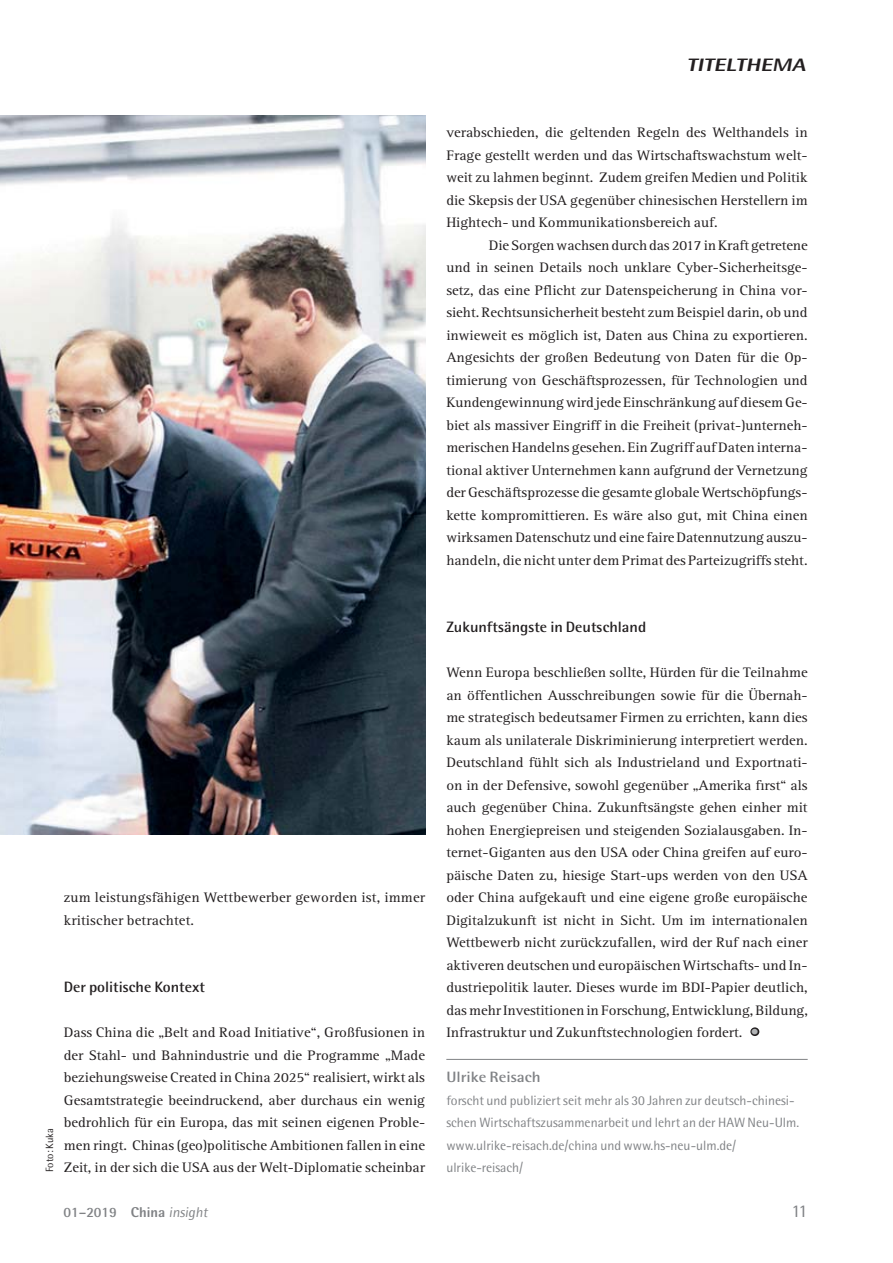
<style>
.page{position:relative;width:893px;height:1263px;background:#fff}
.page>*{position:absolute;margin:0;border:0;box-sizing:border-box;transform-origin:0 0}
.t1{font:italic 800 18px "Rotis Semi Sans";color:#231f20;scale:1.25 1}
.t2{font:18px "Rotis Semi Sans";color:#808285}
.t3{font:700 15px "Rotis Semi Sans";color:#231f20;scale:1.05 1}
.t4{font:700 15px "Rotis Semi Sans";color:#808285;scale:1.1 1}
.t5{font:14.25px/22.5px "Rotis Serif";color:#231f20;text-align:justify;scale:1.05 1}
.t6{font:700 14.25px "Rotis Semi Sans";letter-spacing:-.01em;color:#808285}
.t7{font:13.5px/22.5px "Rotis Semi Sans";color:#808285}
.t8{font:10.5px "Rotis Semi Sans";color:#231f20}
.s1{font-family:"European Pi Three";color:#b2b4b6}
.s2{font-weight:800}
.s3{font-weight:400}
</style>
<div class="page">
<hr style="left:446px;top:1059px;width:362px;height:1px;background:#808285">
<div style="left:750px;top:1027px;width:9px;height:9px;border:3px solid #231f20;border-radius:50%"></div>
<img style="left:0;top:115px;width:425px;height:720px">
<p class="t1" style="left:687px;top:59px;width:97px">TITELTHEMA</p>
<p class="t5" style="left:446px;top:123px;width:346px">verabschieden, die geltenden Regeln des Welthandels in Frage gestellt werden und das Wirtschaftswachstum welt&shy;weit zu lahmen beginnt. Zudem greifen Medien und Politik die Skepsis der USA gegenüber chinesischen Herstellern im Hightech- und Kommunikationsbereich auf.</p>
<p class="t5" style="left:446px;top:235px;width:346px;text-indent:43px">Die Sorgen wachsen durch das 2017 in Kraft getretene und in seinen Details noch unklare Cyber-Sicherheitsge&shy;setz, das eine Pflicht zur Datenspeicherung in China vor&shy;sieht. Rechtsunsicherheit besteht zum Beispiel darin, ob und inwieweit es möglich ist, Daten aus China zu exportieren.<br>Angesichts der großen Bedeutung von Daten für die Op&shy;timierung von Geschäftsprozessen, für Technologien und Kundengewinnung wird jede Einschränkung auf diesem Ge&shy;biet als massiver Eingriff in die Freiheit (privat-)unterneh&shy;merischen Handelns gesehen. Ein Zugriff auf Daten interna&shy;tional aktiver Unternehmen kann aufgrund der Vernetzung der Geschäftsprozesse die gesamte globale Wertschöpfungs&shy;kette kompromittieren. Es wäre also gut, mit China einen wirksamen Datenschutz und eine faire Datennutzung auszu&shy;handeln, die nicht unter dem Primat des Parteizugriffs steht.</p>
<p class="t5" style="left:64px;top:887px;width:346px">zum leistungsfähigen Wettbewerber geworden ist, immer kritischer betrachtet.</p>
<p class="t8" style="left:46px;top:1172px;width:45px;rotate:-90deg">Foto: Kuka</p>
<p class="t3" style="left:64px;top:982px;width:136px">Der politische Kontext</p>
<p class="t5" style="left:64px;top:1022px;width:346px">Dass China die „Belt and Road Initiative“, Großfusionen in der Stahl- und Bahnindustrie und die Programme „Made beziehungsweise Created in China 2025“ realisiert, wirkt als Gesamtstrategie beeindruckend, aber durchaus ein wenig bedrohlich für ein Europa, das mit seinen eigenen Proble&shy;men ringt. Chinas (geo)politische Ambitionen fallen in eine Zeit, in der sich die USA aus der Welt-Diplomatie scheinbar</p>
<p class="t3" style="left:446px;top:622px;width:192px">Zukunftsängste in Deutschland</p>
<p class="t5" style="left:446px;top:663px;width:346px">Wenn Europa beschließen sollte, Hürden für die Teilnahme an öffentlichen Ausschreibungen sowie für die Übernah&shy;me strategisch bedeutsamer Firmen zu errichten, kann dies kaum als unilaterale Diskriminierung interpretiert werden.<br>Deutschland fühlt sich als Industrieland und Exportnati&shy;on in der Defensive, sowohl gegenüber „Amerika first“ als auch gegenüber China. Zukunftsängste gehen einher mit hohen Energiepreisen und steigenden Sozialausgaben. In&shy;ternet-Giganten aus den USA oder China greifen auf euro&shy;päische Daten zu, hiesige Start-ups werden von den USA oder China aufgekauft und eine eigene große europäische Digitalzukunft ist nicht in Sicht. Um im internationalen Wettbewerb nicht zurückzufallen, wird der Ruf nach einer aktiveren deutschen und europäischen Wirtschafts- und In&shy;dustriepolitik lauter. Dieses wurde im BDI-Papier deutlich, das mehr Investitionen in Forschung, Entwicklung, Bildung, Infrastruktur und Zukunftstechnologien fordert. <span class="s1">-</span></p>
<p class="t4" style="left:446px;top:1072px;width:87px">Ulrike Reisach</p>
<p class="t7" style="left:446px;top:1090px;width:354px">forscht und publiziert seit mehr als 30 Jahren zur deutsch-chinesi&shy;schen Wirtschaftszusammenarbeit und lehrt an der HAW Neu-Ulm. www.ulrike-reisach.de/china und www.hs-neu-ulm.de/</p>
<p class="t7" style="left:446px;top:1158px;width:78px">ulrike-reisach/</p>
<p class="t6" style="left:64px;top:1207px;width:147px">01–2019 <span class="s2">China</span> <span class="s3">insight</span></p>
<p class="t2" style="left:791px;top:1205px;width:18px">11</p>
</div>
